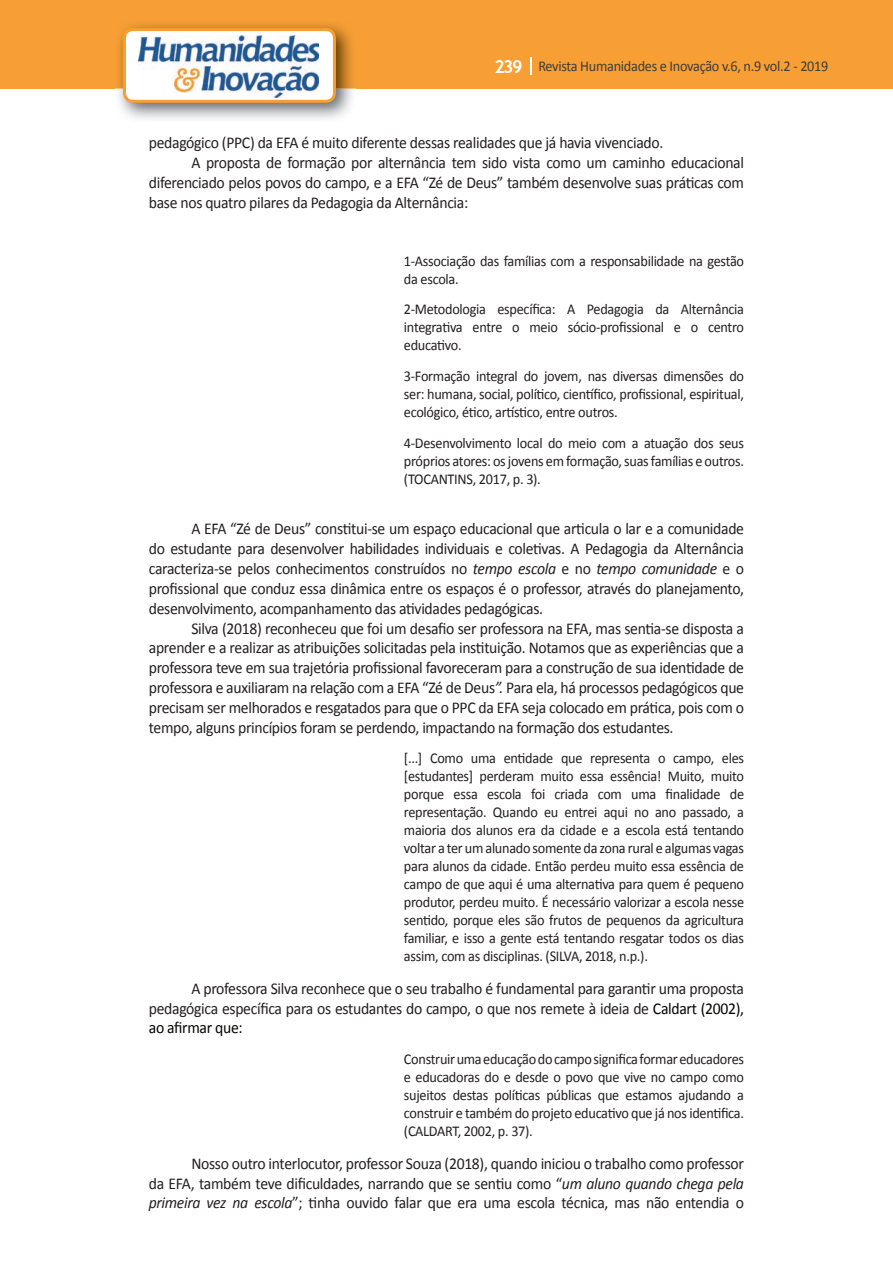
<style>
.page{position:relative;width:893px;height:1263px;background:#fff}
.page>*{position:absolute;margin:0;border:0;box-sizing:border-box;transform-origin:0 0}
.t1{font:16.5px/19.8px "Calibri";letter-spacing:-.02em;color:#231f20;text-align:justify;scale:.95 1}
.t2{font:15px/18px "Calibri";letter-spacing:-.02em;color:#231f20;text-align:justify;scale:.95 1}
.t3{font:15px "Calibri";letter-spacing:-.02em;color:#3e3e3f;scale:.95 1}
.s1{font-family:"Trebuchet MS";font-weight:700;font-size:18px;color:#fff}
.s2{font-style:italic}
.s3{color:#040503}
</style>
<div class="page">
<div style="left:0;top:0;width:893px;height:88px;background:#f79e34"></div>
<svg style="left:530px;top:57px;width:2px;height:18px"></svg>
<img style="left:115px;top:24px;width:241px;height:95px">
<svg style="left:123px;top:28px;width:213px;height:75px"></svg>
<p class="t3" style="left:495px;top:57px;width:353px"><span class="s1">239</span> Revista Humanidades e Inovação v.6, n.9 vol.2 - 2019</p>
<p class="t1" style="left:149px;top:133px;width:543px">pedagógico (PPC) da EFA é muito diferente dessas realidades que já havia vivenciado.</p>
<p class="t1" style="left:191px;top:153px;width:583px">A proposta de formação por alternância tem sido vista como um caminho educacional</p>
<p class="t1" style="left:149px;top:173px;width:628px">diferenciado pelos povos do campo, e a EFA “Zé de Deus” também desenvolve suas práticas com</p>
<p class="t1" style="left:149px;top:193px;width:338px">base nos quatro pilares da Pedagogia da Alternância:</p>
<p class="t2" style="left:404px;top:252px;width:359px">1-Associação das famílias com a responsabilidade na gestão da escola.</p>
<p class="t2" style="left:404px;top:300px;width:360px">2-Metodologia específica: A Pedagogia da Alternância integrativa entre o meio sócio-profissional e o centro educativo.</p>
<p class="t2" style="left:404px;top:367px;width:359px">3-Formação integral do jovem, nas diversas dimensões do ser: humana, social, político, científico, profissional, espiritual, ecológico, ético, artístico, entre outros.</p>
<p class="t2" style="left:404px;top:434px;width:359px">4-Desenvolvimento local do meio com a atuação dos seus próprios atores: os jovens em formação, suas famílias e outros. (TOCANTINS, 2017, p. 3).</p>
<p class="t1" style="left:149px;top:519px;width:628px;text-indent:43px">A EFA “Zé de Deus” constitui-se um espaço educacional que articula o lar e a comunidade do estudante para desenvolver habilidades individuais e coletivas. A Pedagogia da Alternância caracteriza-se pelos conhecimentos construídos no <span class="s2">tempo escola</span> e no <span class="s2">tempo comunidade</span> e o profissional que conduz essa dinâmica entre os espaços é o professor, através do planejamento, desenvolvimento, acompanhamento das atividades pedagógicas.</p>
<p class="t1" style="left:149px;top:618px;width:628px;text-indent:43px">Silva (2018) reconheceu que foi um desafio ser professora na EFA, mas sentia-se disposta a aprender e a realizar as atribuições solicitadas pela instituição. Notamos que as experiências que a professora teve em sua trajetória profissional favoreceram para a construção de sua identidade de professora e auxiliaram na relação com a EFA “Zé de Deus<span class="s2">”.</span> Para ela, há processos pedagógicos que precisam ser melhorados e resgatados para que o PPC da EFA seja colocado em prática, pois com o tempo, alguns princípios foram se perdendo, impactando na formação dos estudantes.</p>
<p class="t2" style="left:404px;top:749px;width:360px">[...] Como uma entidade que representa o campo, eles [estudantes] perderam muito essa essência! Muito, muito porque essa escola foi criada com uma finalidade de representação. Quando eu entrei aqui no ano passado, a maioria dos alunos era da cidade e a escola está tentando voltar a ter um alunado somente da zona rural e algumas vagas para alunos da cidade. Então perdeu muito essa essência de campo de que aqui é uma alternativa para quem é pequeno produtor, perdeu muito. É necessário valorizar a escola nesse sentido, porque eles são frutos de pequenos da agricultura familiar, e isso a gente está tentando resgatar todos os dias assim, com as disciplinas. (SILVA, 2018, n.p.).</p>
<p class="t1" style="left:149px;top:978px;width:628px;text-indent:43px">A professora Silva reconhece que o seu trabalho é fundamental para garantir uma proposta pedagógica específica para os estudantes do campo, o que nos remete à ideia de <span class="s3">Caldart (2002), ao afirmar que:</span></p>
<p class="t2" style="left:404px;top:1050px;width:359px">Construir uma educação do campo significa formar educadores e educadoras do e desde o povo que vive no campo como sujeitos destas políticas públicas que estamos ajudando a construir e também do projeto educativo que já nos identifica. (CALDART, 2002, p. 37).</p>
<p class="t1" style="left:149px;top:1153px;width:628px;text-indent:43px">Nosso outro interlocutor, professor Souza (2018), quando iniciou o trabalho como professor da EFA, também teve dificuldades, narrando que se sentiu como “<span class="s2">um aluno quando chega pela primeira vez na escola</span>”; tinha ouvido falar que era uma escola técnica, mas não entendia o</p>
</div>
